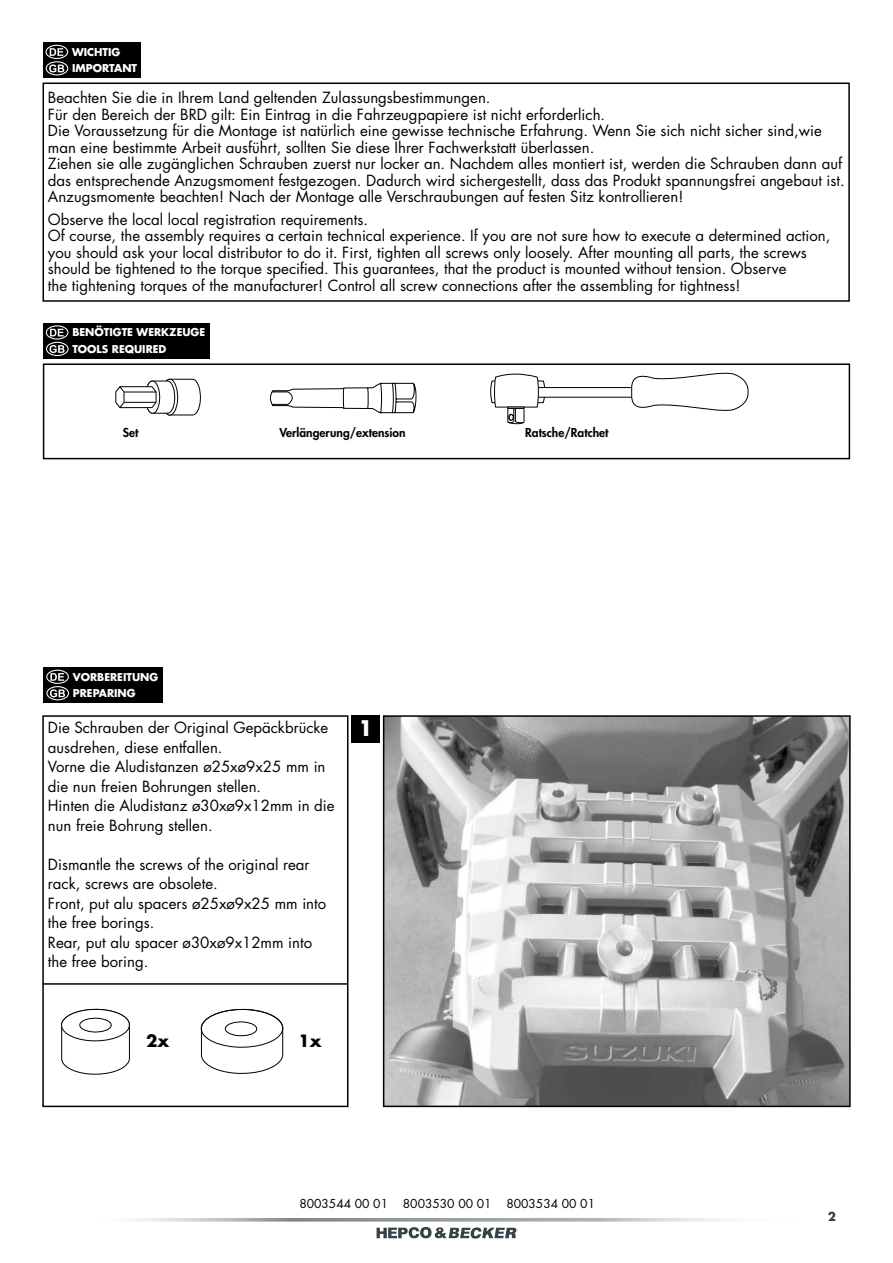
<style>
.page{position:relative;width:893px;height:1263px;background:#fff}
.page>*{position:absolute;margin:0;border:0;box-sizing:border-box;transform-origin:0 0}
.t1{font:700 21px "Futura Std";color:#fff}
.t2{font:700 16.5px "Futura Std";color:#000}
.t3{font:15px/16.5px "Futura Std";color:#000}
.t4{font:800 12px "Futura Std";color:#000}
.t5{font:12px "Futura Std";color:#000}
.t6{font:700 12px "Futura Std";color:#354248}
.t7{font:700 10.5px/16.5px "Futura Std";color:#fff}
</style>
<div class="page">
<svg style="left:134px;top:1218px;width:593px;height:3px;background:#b3b4b5"></svg>
<svg style="left:377px;top:1227px;width:139px;height:11px"></svg>
<div style="left:43px;top:667px;width:119px;height:36px;background:#000"></div>
<svg style="left:50px;top:673px;width:14px;height:8px"></svg>
<div style="left:46px;top:670px;width:23px;height:14px;border:1px solid #fff;border-radius:50%"></div>
<svg style="left:50px;top:689px;width:15px;height:8px"></svg>
<div style="left:46px;top:686px;width:23px;height:14px;border:1px solid #fff;border-radius:50%"></div>
<div style="left:43px;top:363px;width:807px;height:96px;border:2px solid #000"></div>
<div style="left:43px;top:323px;width:166px;height:35px;background:#000"></div>
<svg style="left:50px;top:329px;width:14px;height:7px"></svg>
<div style="left:46px;top:325px;width:22px;height:15px;border:1px solid #fff;border-radius:50%"></div>
<svg style="left:49px;top:345px;width:16px;height:8px"></svg>
<div style="left:46px;top:342px;width:23px;height:14px;border:1px solid #fff;border-radius:50%"></div>
<div style="left:43px;top:83px;width:807px;height:219px;border:2px solid #000"></div>
<div style="left:43px;top:43px;width:97px;height:35px;background:#000"></div>
<svg style="left:50px;top:48px;width:13px;height:8px"></svg>
<div style="left:45px;top:45px;width:23px;height:14px;border:1px solid #fff;border-radius:50%"></div>
<svg style="left:49px;top:64px;width:15px;height:8px"></svg>
<div style="left:46px;top:61px;width:22px;height:14px;border:1px solid #fff;border-radius:50%"></div>
<div style="left:42px;top:715px;width:306px;height:392px;border:2px solid #000"></div>
<img style="left:386px;top:718px;width:462px;height:386px">
<div style="left:383px;top:715px;width:468px;height:392px;border:2px solid #000"></div>
<div style="left:352px;top:715px;width:28px;height:28px;background:#000"></div>
<svg style="left:270px;top:382px;width:147px;height:32px"></svg>
<div style="left:534px;top:387px;width:101px;height:10px;border:1px solid #000"></div>
<svg style="left:490px;top:373px;width:55px;height:52px"></svg>
<svg style="left:631px;top:372px;width:118px;height:39px"></svg>
<svg style="left:115px;top:378px;width:86px;height:38px"></svg>
<hr style="left:43px;top:983px;width:304px;height:2px;background:#000">
<svg style="left:61px;top:1008px;width:69px;height:67px"></svg>
<svg style="left:200px;top:1008px;width:84px;height:66px"></svg>
<p class="t7" style="left:72px;top:43px;width:67px">WICHTIG<br>IMPORTANT</p>
<p class="t3" style="left:48px;top:90px;width:798px">Beachten Sie die in Ihrem Land geltenden Zulassungsbestimmungen.<br>Für den Bereich der BRD gilt: Ein Eintrag in die Fahrzeugpapiere ist nicht erforderlich.<br>Die Voraussetzung für die Montage ist natürlich eine gewisse technische Erfahrung. Wenn Sie sich nicht sicher sind,wie man eine bestimmte Arbeit ausführt, sollten Sie diese Ihrer Fachwerkstatt überlassen.<br>Ziehen sie alle zugänglichen Schrauben zuerst nur locker an. Nachdem alles montiert ist, werden die Schrauben dann auf das entsprechende Anzugsmoment festgezogen. Dadurch wird sichergestellt, dass das Produkt spannungsfrei angebaut ist.<br>Anzugsmomente beachten! Nach der Montage alle Verschraubungen auf festen Sitz kontrollieren!</p>
<p class="t3" style="left:48px;top:211px;width:784px">Observe the local local registration requirements.<br>Of course, the assembly requires a certain technical experience. If you are not sure how to execute a determined action, you should ask your local distributor to do it. First, tighten all screws only loosely. After mounting all parts, the screws should be tightened to the torque specified. This guarantees, that the product is mounted without tension. Observe<br>the tightening torques of the manufacturer! Control all screw connections after the assembling for tightness!</p>
<p class="t7" style="left:72px;top:324px;width:134px">BENÖTIGTE WERKZEUGE<br>TOOLS REQUIRED</p>
<p class="t4" style="left:123px;top:425px;width:17px">Set</p>
<p class="t4" style="left:279px;top:425px;width:128px">Verlängerung/extension</p>
<p class="t4" style="left:525px;top:425px;width:85px">Ratsche/Ratchet</p>
<p class="t7" style="left:73px;top:668px;width:87px">VORBEREITUNG<br>PREPARING</p>
<p class="t3" style="left:48px;top:718px;width:288px;line-height:19.5px">Die Schrauben der Original Gepäckbrücke ausdrehen, diese entfallen.<br>Vorne die Aludistanzen ø25xø9x25 mm in die nun freien Bohrungen stellen.<br>Hinten die Aludistanz ø30xø9x12mm in die nun freie Bohrung stellen.</p>
<p class="t3" style="left:48px;top:855px;width:280px;line-height:19.5px">Dismantle the screws of the original rear rack, screws are obsolete.<br>Front, put alu spacers ø25xø9x25 mm into the free borings.<br>Rear, put alu spacer ø30xø9x12mm into the free boring.</p>
<p class="t2" style="left:146px;top:1030px;width:25px">2x</p>
<p class="t2" style="left:298px;top:1030px;width:25px">1x</p>
<h1 class="t1" style="left:358px;top:714px;width:16px">1</h1>
<p class="t5" style="left:299px;top:1196px;width:297px">8003544 00 01 8003530 00 01 8003534 00 01</p>
<p class="t6" style="left:828px;top:1208px;width:10px">2</p>
</div>
